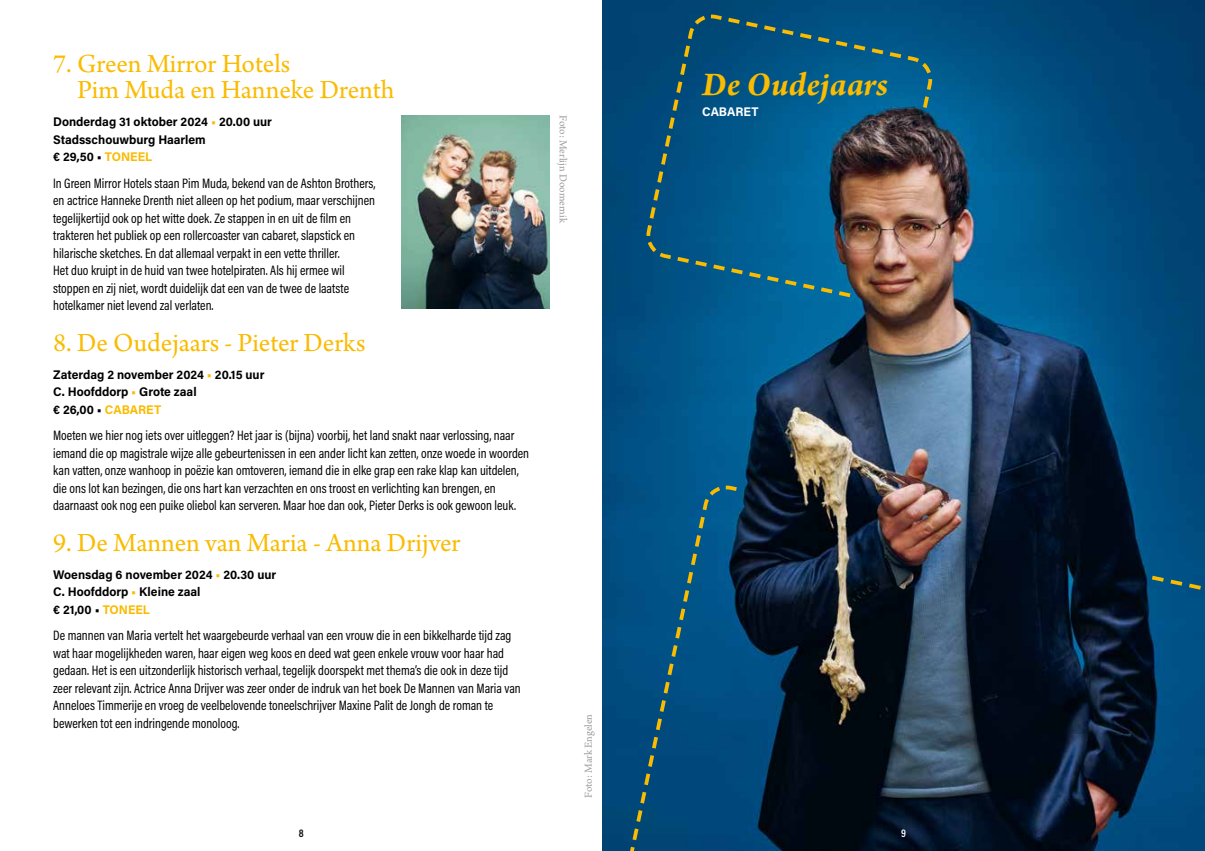
<style>
.page{position:relative;width:1205px;height:851px;background:#fff}
.page>*{position:absolute;margin:0;border:0;box-sizing:border-box;transform-origin:0 0}
.t1{font:italic 700 35px "Arno Pro";color:#fabb00}
.t2{font:27.5px/26.2px "Arno Pro";letter-spacing:-.005em;color:#fabb00}
.t3{font:13.75px/17.5px "Acumin Pro Cond";color:#000}
.t4{font:700 12.5px/17.5px "Acumin Pro";color:#000}
.t5{font:700 12.5px "Acumin Pro";color:#fff}
.t6{font:11.25px "Arno Pro";letter-spacing:-.005em;color:#9c9e9f}
.t7{font:600 11.25px "Acumin Pro Cond";color:#000}
.t8{font:600 11.25px "Acumin Pro Cond";color:#fff}
.s1{color:#fabb00}
</style>
<div class="page">
<img style="left:602px;top:0;width:603px;height:850px">
<svg style="left:623px;top:483px;width:582px;height:367px"></svg>
<svg style="left:644px;top:12px;width:290px;height:291px"></svg>
<img style="left:402px;top:115px;width:147px;height:193px">
<img style="left:852px;top:108px;width:86px;height:204px">
<img style="left:737px;top:485px;width:415px;height:106px">
<h2 class="t2" style="left:77px;top:52px;width:319px;text-indent:-24px">7. Green Mirror Hotels<br>Pim Muda en Hanneke Drenth</h2>
<p class="t4" style="left:53px;top:113px;width:220px">Donderdag 31 oktober 2024 <span class="s1">•</span> 20.00 uur<br>Stadsschouwburg Haarlem<br>€ 29,50 • <span class="s1">TONEEL</span></p>
<p class="t3" style="left:53px;top:174px;width:324px">In Green Mirror Hotels staan Pim Muda, bekend van de Ashton Brothers, en actrice Hanneke Drenth niet alleen op het podium, maar verschijnen tegelijkertijd ook op het witte doek. Ze stappen in en uit de film en trakteren het publiek op een rollercoaster van cabaret, slapstick en hilarische sketches. En dat allemaal verpakt in een vette thriller.<br>Het duo kruipt in de huid van twee hotelpiraten. Als hij ermee wil stoppen en zij niet, wordt duidelijk dat een van de twee de laatste hotelkamer niet levend zal verlaten.</p>
<h2 class="t2" style="left:53px;top:331px;width:314px">8. De Oudejaars - Pieter Derks</h2>
<p class="t4" style="left:53px;top:365px;width:213px">Zaterdag 2 november 2024 <span class="s1">•</span> 20.15 uur<br>C. Hoofddorp <span class="s1">•</span> Grote zaal<br>€ 26,00 • <span class="s1">CABARET</span></p>
<p class="t3" style="left:53px;top:426px;width:477px">Moeten we hier nog iets over uitleggen? Het jaar is (bijna) voorbij, het land snakt naar verlossing, naar iemand die op magistrale wijze alle gebeurtenissen in een ander licht kan zetten, onze woede in woorden kan vatten, onze wanhoop in poëzie kan omtoveren, iemand die in elke grap een rake klap kan uitdelen, die ons lot kan bezingen, die ons hart kan verzachten en ons troost en verlichting kan brengen, en daarnaast ook nog een puike oliebol kan serveren. Maar hoe dan ook, Pieter Derks is ook gewoon leuk.</p>
<h2 class="t2" style="left:53px;top:530px;width:409px">9. De Mannen van Maria - Anna Drijver</h2>
<p class="t4" style="left:53px;top:565px;width:225px">Woensdag 6 november 2024 <span class="s1">•</span> 20.30 uur<br>C. Hoofddorp <span class="s1">•</span> Kleine zaal<br>€ 21,00 • <span class="s1">TONEEL</span></p>
<p class="t3" style="left:53px;top:626px;width:469px">De mannen van Maria vertelt het waargebeurde verhaal van een vrouw die in een bikkelharde tijd zag wat haar mogelijkheden waren, haar eigen weg koos en deed wat geen enkele vrouw voor haar had gedaan. Het is een uitzonderlijk historisch verhaal, tegelijk doorspekt met thema’s die ook in deze tijd zeer relevant zijn. Actrice Anna Drijver was zeer onder de indruk van het boek De Mannen van Maria van Anneloes Timmerije en vroeg de veelbelovende toneelschrijver Maxine Palit de Jongh de roman te bewerken tot een indringende monoloog.</p>
<p class="t6" style="left:570px;top:115px;width:110px;rotate:90deg">Foto: Merlijn Doomernik</p>
<p class="t6" style="left:582px;top:797px;width:85px;rotate:-90deg">Foto: Mark Engelen</p>
<h1 class="t1" style="left:702px;top:64px;width:187px">De Oudejaars</h1>
<p class="t5" style="left:702px;top:103px;width:58px">CABARET</p>
<p class="t7" style="left:299px;top:825px;width:6px">8</p>
<p class="t8" style="left:901px;top:825px;width:6px">9</p>
</div>
